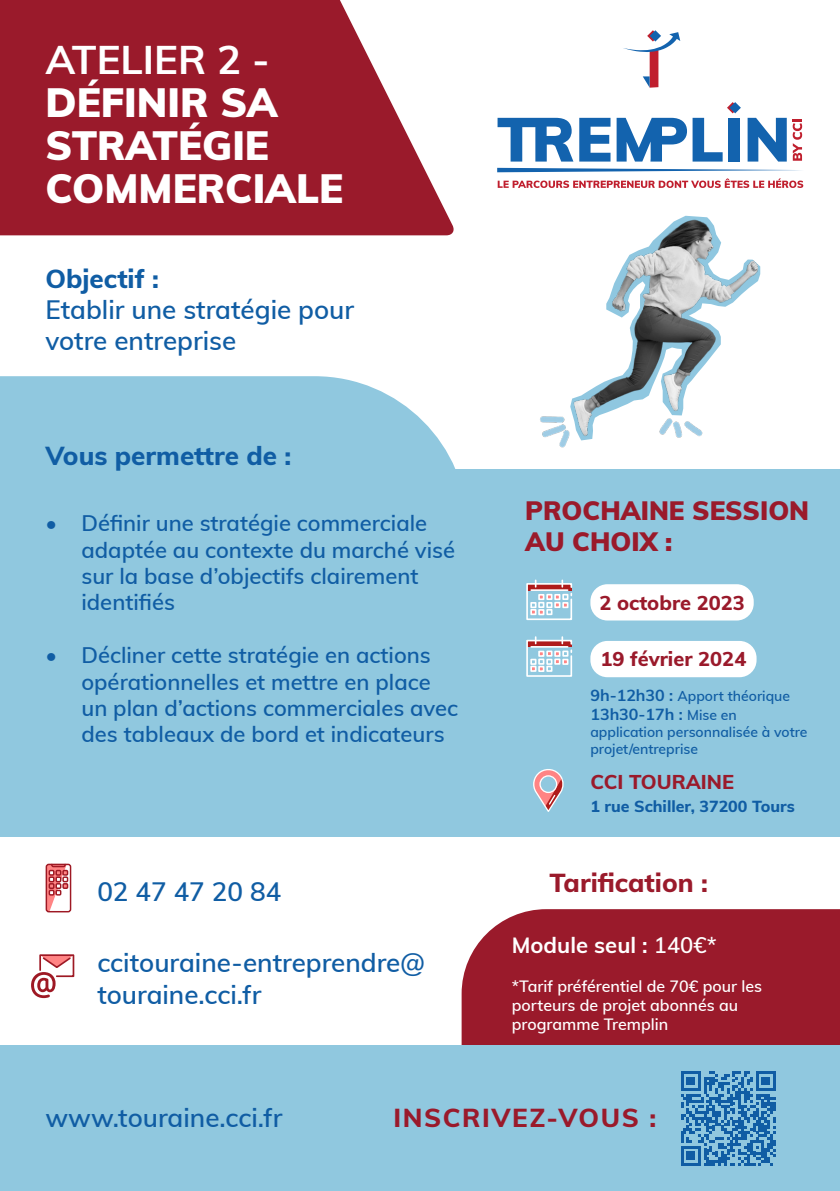
<style>
.page{position:relative;width:840px;height:1191px;background:#fff}
.page>*{position:absolute;margin:0;border:0;box-sizing:border-box;transform-origin:0 0}
.t1{font:900 40px/43px "Muli";color:#fff}
.t2{font:600 26px/31.2px "Muli";color:#105da4}
.t3{font:800 26px "Muli";color:#105da4}
.t4{font:900 26px "Muli";color:#9a1a2b}
.t5{font:800 26px "Muli";letter-spacing:.05em;color:#9a1a2b}
.t6{font:800 26px "Muli";color:#9a1a2b}
.t7{font:600 22px/26.4px "Muli";color:#105da4}
.t8{font:700 22px "Muli";color:#fff}
.t9{font:800 20px "Muli";color:#9a1a2b}
.t10{font:600 16px/19.2px "Muli";color:#fff}
.t11{font:800 16px "Muli";color:#105da4}
.t12{font:700 16px "Muli";color:#105da4}
.t13{font:600 14px/16.8px "Muli";color:#105da4}
.s1{font-weight:700}
.s2{font-weight:700;font-size:16px}
.s3{font-weight:600;font-size:14px}
.s4{font-weight:600}
</style>
<div class="page">
<svg style="left:0;top:0;width:454px;height:235px;fill:#9a1a2b"></svg>
<svg style="left:497px;top:118px;width:76px;height:44px"></svg>
<svg style="left:579px;top:118px;width:31px;height:44px"></svg>
<svg style="left:616px;top:118px;width:70px;height:44px"></svg>
<svg style="left:747px;top:118px;width:39px;height:44px"></svg>
<svg style="left:792px;top:119px;width:9px;height:42px"></svg>
<svg style="left:497px;top:168px;width:304px;height:4px"></svg>
<svg style="left:497px;top:178px;width:305px;height:10px"></svg>
<svg style="left:692px;top:102px;width:48px;height:60px"></svg>
<div style="left:649px;top:50px;width:9px;height:38px;background:#c01f2e"></div>
<svg style="left:642px;top:76px;width:7px;height:11px"></svg>
<svg style="left:623px;top:30px;width:57px;height:22px"></svg>
<div style="left:0;top:469px;width:839px;height:367px;background:#90c8df"></div>
<svg style="left:0;top:376px;width:456px;height:93px;fill:#90c8df"></svg>
<svg style="left:526px;top:580px;width:46px;height:41px"></svg>
<div style="left:590px;top:584px;width:163px;height:36px;background:#fff;border-radius:17px"></div>
<svg style="left:526px;top:637px;width:46px;height:40px"></svg>
<div style="left:546px;top:665px;width:6px;height:7px;border:2px solid #fff"></div>
<div style="left:590px;top:641px;width:166px;height:36px;background:#fff;border-radius:17px"></div>
<svg style="left:533px;top:769px;width:31px;height:43px"></svg>
<div style="left:539px;top:775px;width:18px;height:18px;border:1px solid #fff;border-radius:50%"></div>
<div style="left:461px;top:909px;width:378px;height:136px;background:#9a1a2b"></div>
<div style="left:0;top:1045px;width:839px;height:146px;background:#90c8df"></div>
<div style="left:46px;top:863px;width:25px;height:49px;border:1px solid #9e1924;border-radius:2px"></div>
<svg style="left:46px;top:863px;width:22px;height:48px"></svg>
<svg style="left:31px;top:954px;width:44px;height:45px"></svg>
<svg style="left:681px;top:1071px;width:94px;height:95px"></svg>
<img style="left:540px;top:215px;width:221px;height:233px">
<p class="t1" style="left:45px;top:36px;width:299px"><span class="s1">ATELIER 2 -<br></span>DÉFINIR SA<br>STRATÉGIE<br>COMMERCIALE</p>
<p class="t3" style="left:45px;top:259px;width:115px">Objectif :</p>
<p class="t2" style="left:45px;top:293px;width:310px">Etablir une stratégie pour</p>
<p class="t2" style="left:45px;top:324px;width:192px">votre entreprise</p>
<p class="t3" style="left:45px;top:437px;width:247px">Vous permettre de :</p>
<p class="t7" style="left:81px;top:509px;width:375px;text-indent:-36px">• Définir une stratégie commerciale adaptée au contexte du marché visé sur la base d’objectifs clairement identifiés</p>
<p class="t7" style="left:81px;top:641px;width:378px;text-indent:-36px">• Décliner cette stratégie en actions opérationnelles et mettre en place un plan d’actions commerciales avec des tableaux de bord et indicateurs</p>
<p class="t2" style="left:97px;top:875px;width:185px">02 47 47 20 84</p>
<p class="t2" style="left:97px;top:946px;width:329px">ccitouraine-entreprendre@ touraine.cci.fr</p>
<p class="t4" style="left:525px;top:491px;width:285px">PROCHAINE SESSION</p>
<p class="t4" style="left:525px;top:522px;width:149px">AU CHOIX :</p>
<p class="t9" style="left:599px;top:588px;width:147px">2 octobre 2023</p>
<p class="t9" style="left:600px;top:644px;width:147px">19 février 2024</p>
<p class="t13" style="left:590px;top:687px;width:201px"><span class="s2">9h-12h30 :</span> Apport théorique</p>
<p class="t12" style="left:590px;top:703px;width:148px">13h30-17h : <span class="s3">Mise en</span></p>
<p class="t13" style="left:590px;top:723px;width:218px">application personnalisée à votre projet/entreprise</p>
<p class="t9" style="left:590px;top:767px;width:145px">CCI TOURAINE</p>
<p class="t11" style="left:590px;top:794px;width:206px">1 rue Schiller, 37200 Tours</p>
<p class="t6" style="left:549px;top:864px;width:160px">Tarification :</p>
<p class="t8" style="left:511px;top:929px;width:206px">Module seul : <span class="s4">140€*</span></p>
<p class="t10" style="left:511px;top:975px;width:252px">*Tarif préférentiel de 70€ pour les porteurs de projet abonnés au programme Tremplin</p>
<p class="t2" style="left:45px;top:1100px;width:238px">www.touraine.cci.fr</p>
<p class="t5" style="left:393px;top:1098px;width:264px">INSCRIVEZ-VOUS :</p>
</div>
